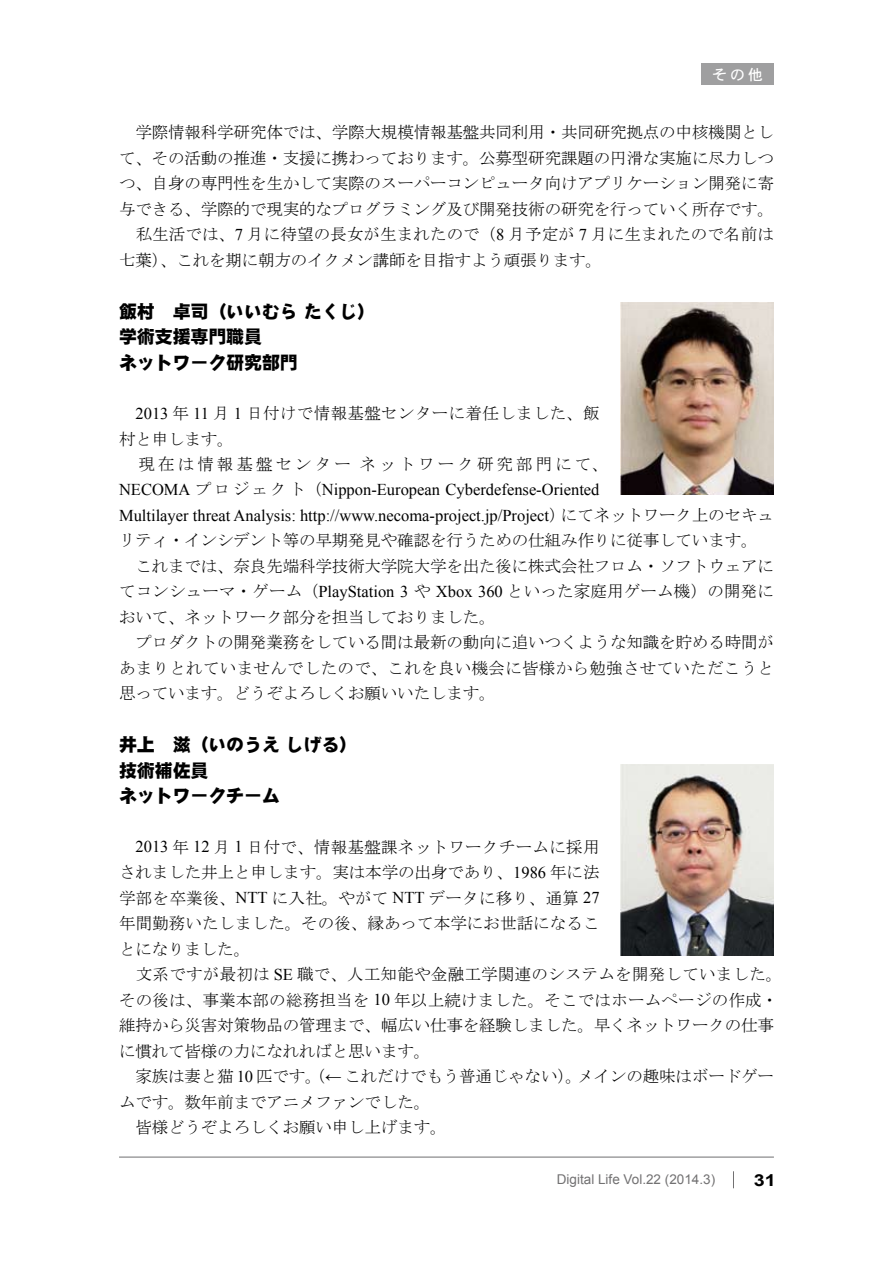
<style>
.page{position:relative;width:893px;height:1263px;background:#fff}
.page>*{position:absolute;margin:0;border:0;box-sizing:border-box;transform-origin:0 0}
.t1{font:18px/25.5px "DF Gothic Std W10";letter-spacing:-.005em;color:#000}
.t2{font:16.5px/25.5px "MS Mincho";letter-spacing:-.01em;color:#000}
.t3{font:16.5px/25.5px "Times New Roman";color:#000}
.t4{font:16.5px/25.5px "MS Mincho";letter-spacing:.02em;color:#000}
.t5{font:700 16.5px "Arial";color:#000;scale:1.2 1}
.t6{font:15px "DFHS Gothic Std W5";color:#fff}
.t7{font:13.5px "Arial";color:#727172}
.s1{font-family:"Times New Roman"}
.s2{font-family:"MS Mincho"}
</style>
<div class="page">
<img style="left:621px;top:303px;width:153px;height:191px">
<img style="left:621px;top:764px;width:153px;height:191px">
<hr style="left:119px;top:1156px;width:655px;height:2px;background:#9f9fa0">
<svg style="left:733px;top:1171px;width:1px;height:17px"></svg>
<div style="left:702px;top:64px;width:72px;height:21px;background:#9f9fa0"></div>
<p class="t6" style="left:712px;top:66px;width:53px">その他</p>
<p class="t2" style="left:119px;top:120px;width:656px;text-align:justify">　学際情報科学研究体では、学際大規模情報基盤共同利用・共同研究拠点の中核機関として、その活動の推進・支援に携わっております。公募型研究課題の円滑な実施に尽力しつつ、自身の専門性を生かして実際のスーパーコンピュータ向けアプリケーション開発に寄与できる、学際的で現実的なプログラミング及び開発技術の研究を行っていく所存です。　私生活では、<span class="s1">7</span> 月に待望の長女が生まれたので（<span class="s1">8</span> 月予定が <span class="s1">7</span> 月に生まれたので名前は七葉）、これを期に朝方のイクメン講師を目指すよう頑張ります。</p>
<p class="t1" style="left:119px;top:298px;width:258px">飯村　卓司（いいむら たくじ）学術支援専門職員<br>ネットワーク研究部門</p>
<p class="t4" style="left:119px;top:400px;width:490px;text-indent:16px"><span class="s1">2013</span> 年 <span class="s1">11</span> 月 <span class="s1">1</span> 日付けで情報基盤センターに着任しました、飯村と申します。<br>　現在は情報基盤センターネットワーク研究部門にて、</p>
<p class="t3" style="left:119px;top:476px;width:656px">NECOMA <span class="s2">プロジェクト（</span>Nippon-European Cyberdefense-Oriented<br>Multilayer threat Analysis: http://www.necoma-project.jp/Project<span class="s2">）にてネットワーク上のセキュ</span></p>
<p class="t2" style="left:119px;top:528px;width:656px">リティ・インシデント等の早期発見や確認を行うための仕組み作りに従事しています。　これまでは、奈良先端科学技術大学院大学を出た後に株式会社フロム・ソフトウェアにてコンシューマ・ゲーム（<span class="s1">PlayStation 3</span> や <span class="s1">Xbox 360</span> といった家庭用ゲーム機）の開発において、ネットワーク部分を担当しておりました。<br>　プロダクトの開発業務をしている間は最新の動向に追いつくような知識を貯める時間があまりとれていませんでしたので、これを良い機会に皆様から勉強させていただこうと思っています。どうぞよろしくお願いいたします。</p>
<p class="t1" style="left:119px;top:732px;width:240px">井上　滋（いのうえ しげる）技術補佐員<br>ネットワークチーム</p>
<p class="t2" style="left:119px;top:834px;width:665px;text-indent:16px"><span class="s1">2013</span> 年 <span class="s1">12</span> 月 <span class="s1">1</span> 日付で、情報基盤課ネットワークチームに採用<br>されました井上と申します。実は本学の出身であり、<span class="s1">1986</span> 年に法<br>学部を卒業後、<span class="s1">NTT</span> に入社。やがて <span class="s1">NTT</span> データに移り、通算 <span class="s1">27<br></span>年間勤務いたしました。その後、縁あって本学にお世話になるこ<br>とになりました。<br>　文系ですが最初は <span class="s1">SE</span> 職で、人工知能や金融工学関連のシステムを開発していました。その後は、事業本部の総務担当を <span class="s1">10</span> 年以上続けました。そこではホームページの作成・維持から災害対策物品の管理まで、幅広い仕事を経験しました。早くネットワークの仕事に慣れて皆様の力になれればと思います。<br>　家族は妻と猫 <span class="s1">10</span> 匹です。（<span class="s1">←</span> これだけでもう普通じゃない）。メインの趣味はボードゲームです。数年前までアニメファンでした。<br>　皆様どうぞよろしくお願い申し上げます。</p>
<p class="t7" style="left:557px;top:1170px;width:160px">Digital Life Vol.22 (2014.3)</p>
<p class="t5" style="left:754px;top:1169px;width:20px">31</p>
</div>
